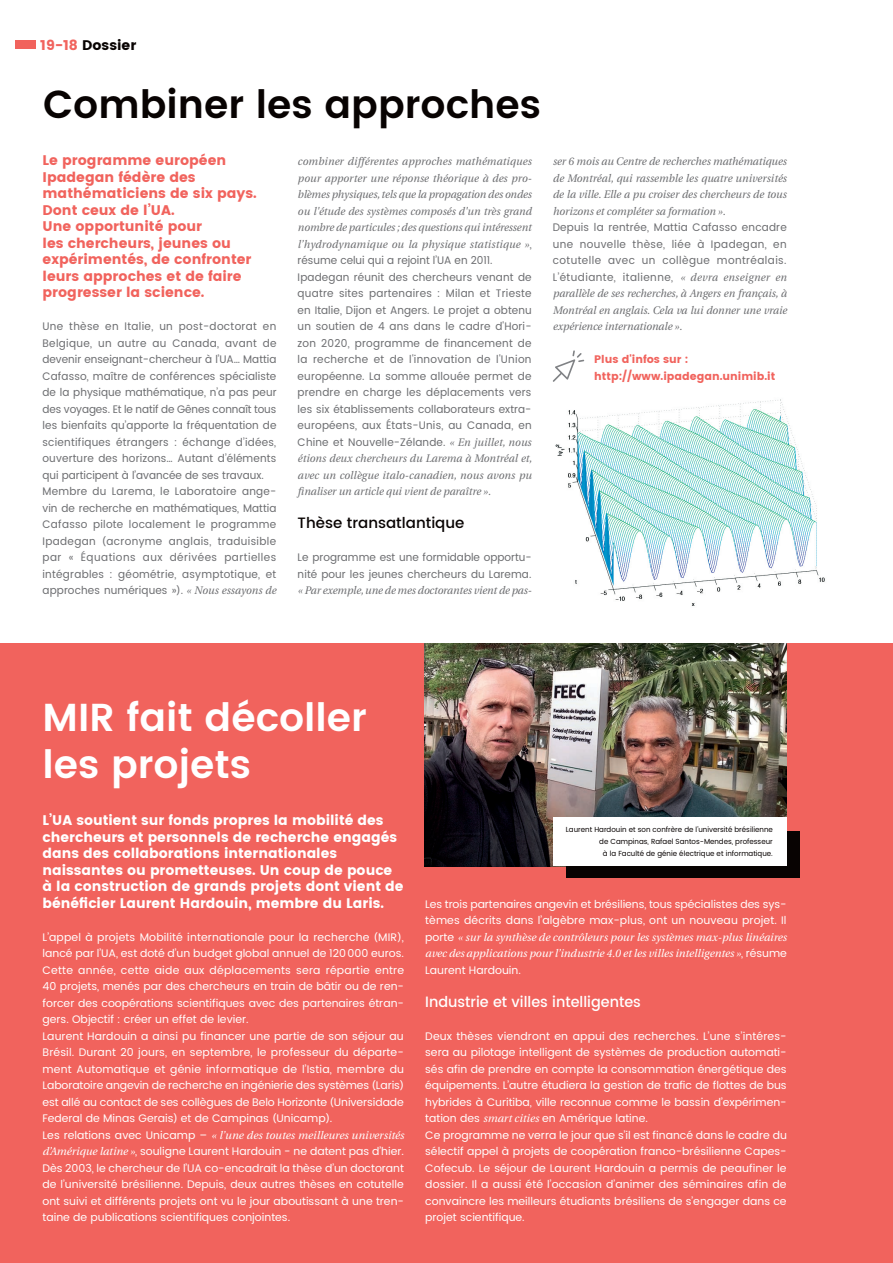
<style>
.page{position:relative;width:893px;height:1263px;background:#fff}
.page>*{position:absolute;margin:0;border:0;box-sizing:border-box;transform-origin:0 0}
.t1{font:600 39px/46.8px "UA Poppins Texte";color:#fff}
.t2{font:600 39px "UA Poppins Texte";color:#080302}
.t3{font:500 15px "UA Poppins Texte";color:#fff;scale:.96 1}
.t4{font:500 15px "UA Poppins Texte";color:#080302}
.t5{font:700 13.95px/16.5px "UA Poppins Texte";color:#fff}
.t6{font:700 13.95px/16.5px "UA Poppins Texte";color:#f1635d}
.t7{font:700 13.95px "UA Poppins Texte";color:#080302}
.t8{font:10.95px/16.5px "UA Poppins Texte";color:#fff}
.t9{font:10.95px/16.5px "UA Poppins Texte";letter-spacing:.015em;color:#6c6d70;scale:.96 1}
.t10{font:italic 10.95px/16.5px "UA Poppins Texte";color:#6c6d70;text-align:justify;scale:.96 1}
.t11{font:700 10.95px/16.5px "UA Poppins Texte";color:#f1635d}
.t12{font:7.35px/12px "UA Poppins Texte";color:#080302;text-align:right}
.s1{color:#f1635d}
.s2{font-style:italic}
.s3{font-style:normal}
</style>
<div class="page">
<div style="left:15px;top:41px;width:20px;height:8px;background:#f1635d"></div>
<img style="left:555px;top:399px;width:270px;height:207px">
<svg style="left:553px;top:350px;width:31px;height:32px"></svg>
<div style="left:0;top:644px;width:893px;height:619px;background:#f1635d"></div>
<img style="left:425px;top:644px;width:362px;height:222px">
<div style="left:566px;top:830px;width:233px;height:47px;background:#080302"></div>
<div style="left:553px;top:817px;width:234px;height:49px;background:#fff"></div>
<p class="t7" style="left:40px;top:37px;width:98px"><span class="s1">19-18</span> Dossier</p>
<h1 class="t2" style="left:43px;top:75px;width:499px">Combiner les approches</h1>
<p class="t6" style="left:43px;top:152px;width:216px">Le programme européen<br>Ipadegan fédère des mathématiciens de six pays.<br>Dont ceux de l’UA.<br>Une opportunité pour<br>les chercheurs, jeunes ou expérimentés, de confronter leurs approches et de faire progresser la science.</p>
<p class="t9" style="left:43px;top:318px;width:245px">Une thèse en Italie, un post-doctorat en Belgique, un autre au Canada, avant de devenir enseignant-chercheur à l’UA… Mattia Cafasso, maître de conférences spécialiste de la physique mathématique, n’a pas peur des voyages. Et le natif de Gênes connaît tous les bienfaits qu’apporte la fréquentation de scientifiques étrangers : échange d’idées, ouverture des horizons… Autant d’éléments qui participent à l’avancée de ses travaux.<br>Membre du Larema, le Laboratoire ange&shy;vin de recherche en mathématiques, Mattia Cafasso pilote localement le programme Ipadegan (acronyme anglais, traduisible par « Équations aux dérivées partielles intégrables : géométrie, asymptotique, et approches numériques »). <span class="s2">« Nous essayons de</span></p>
<p class="t9" style="left:298px;top:153px;width:246px"><span class="s2">combiner différentes approches mathématiques pour apporter une réponse théorique à des pro&shy;blèmes physiques, tels que la propagation des ondes ou l'étude des systèmes composés d'un très grand nombre de particules ; des questions qui intéressent l’hydrodynamique ou la physique statistique »</span>, résume celui qui a rejoint l’UA en 2011.<br>Ipadegan réunit des chercheurs venant de quatre sites partenaires : Milan et Trieste en Italie, Dijon et Angers. Le projet a obtenu un soutien de 4 ans dans le cadre d'Hori&shy;zon 2020, programme de financement de la recherche et de l'innovation de l'Union européenne. La somme allouée permet de prendre en charge les déplacements vers les six établissements collaborateurs extra&shy;européens, aux États-Unis, au Canada, en Chine et Nouvelle-Zélande. <span class="s2">« En juillet, nous étions deux chercheurs du Larema à Montréal et, avec un collègue italo-canadien, nous avons pu finaliser un article qui vient de paraître ».</span></p>
<h2 class="t4" style="left:298px;top:512px;width:168px">Thèse transatlantique</h2>
<p class="t9" style="left:298px;top:549px;width:245px">Le programme est une formidable opportu&shy;nité pour les jeunes chercheurs du Larema.</p>
<p class="t10" style="left:298px;top:581px;width:245px">« Par exemple, une de mes doctorantes vient de pas-</p>
<p class="t10" style="left:553px;top:152px;width:245px">ser 6 mois au Centre de recherches mathématiques de Montréal, qui rassemble les quatre universités de la ville. Elle a pu croiser des chercheurs de tous horizons et compléter sa formation ».</p>
<p class="t10" style="left:553px;top:218px;width:245px"><span class="s3">Depuis la rentrée, Mattia Cafasso encadre une nouvelle thèse, liée à Ipadegan, en cotutelle avec un collègue montréalais.<br>L’étudiante, italienne,</span> « devra enseigner en parallèle de ses recherches, à Angers en français, à Montréal en anglais. Cela va lui donner une vraie expérience internationale ».</p>
<p class="t11" style="left:594px;top:351px;width:182px">Plus d'infos sur : http://www.ipadegan.unimib.it</p>
<h1 class="t1" style="left:43px;top:692px;width:326px">MIR fait décoller les projets</h1>
<p class="t5" style="left:43px;top:812px;width:363px">L’UA soutient sur fonds propres la mobilité des chercheurs et personnels de recherche engagés dans des collaborations internationales naissantes ou prometteuses. Un coup de pouce à la construction de grands projets dont vient de bénéficier Laurent Hardouin, membre du Laris.</p>
<p class="t8" style="left:43px;top:929px;width:363px">L’appel à projets Mobilité internationale pour la recherche (MIR), lancé par l’UA, est doté d’un budget global annuel de 120000 euros.<br>Cette année, cette aide aux déplacements sera répartie entre 40 projets, menés par des chercheurs en train de bâtir ou de ren&shy;forcer des coopérations scientifiques avec des partenaires étran&shy;gers. Objectif : créer un effet de levier.<br>Laurent Hardouin a ainsi pu financer une partie de son séjour au Brésil. Durant 20 jours, en septembre, le professeur du départe&shy;ment Automatique et génie informatique de l’Istia, membre du Laboratoire angevin de recherche en ingénierie des systèmes (Laris) est allé au contact de ses collègues de Belo Horizonte (Universidade Federal de Minas Gerais) et de Campinas (Unicamp).<br>Les relations avec Unicamp – <span class="s2">« l’une des toutes meilleures universités d’Amérique latine »</span>, souligne Laurent Hardouin - ne datent pas d’hier.<br>Dès 2003, le chercheur de l’UA co-encadrait la thèse d’un doctorant de l’université brésilienne. Depuis, deux autres thèses en cotutelle ont suivi et différents projets ont vu le jour aboutissant à une tren&shy;taine de publications scientifiques conjointes.</p>
<p class="t12" style="left:566px;top:824px;width:208px">Laurent Hardouin et son confrère de l’université brésilienne de Campinas, Rafael Santos-Mendes, professeur<br>à la Faculté de génie électrique et informatique.</p>
<p class="t8" style="left:425px;top:896px;width:363px;text-align:justify">Les trois partenaires angevin et brésiliens, tous spécialistes des sys&shy;tèmes décrits dans l’algèbre max-plus, ont un nouveau projet. Il porte <span class="s2">« sur la synthèse de contrôleurs pour les systèmes max-plus linéaires avec des applications pour l’industrie 4.0 et les villes intelligentes »</span>, résume Laurent Hardouin.</p>
<h2 class="t3" style="left:425px;top:990px;width:226px">Industrie et villes intelligentes</h2>
<p class="t8" style="left:425px;top:1028px;width:363px">Deux thèses viendront en appui des recherches. L’une s’intéres&shy;sera au pilotage intelligent de systèmes de production automati&shy;sés afin de prendre en compte la consommation énergétique des équipements. L’autre étudiera la gestion de trafic de flottes de bus hybrides à Curitiba, ville reconnue comme le bassin d’expérimen&shy;tation des <span class="s2">smart cities</span> en Amérique latine.<br>Ce programme ne verra le jour que s’il est financé dans le cadre du sélectif appel à projets de coopération franco-brésilienne Capes-Cofecub. Le séjour de Laurent Hardouin a permis de peaufiner le dossier. Il a aussi été l’occasion d’animer des séminaires afin de convaincre les meilleurs étudiants brésiliens de s’engager dans ce projet scientifique.</p>
</div>
